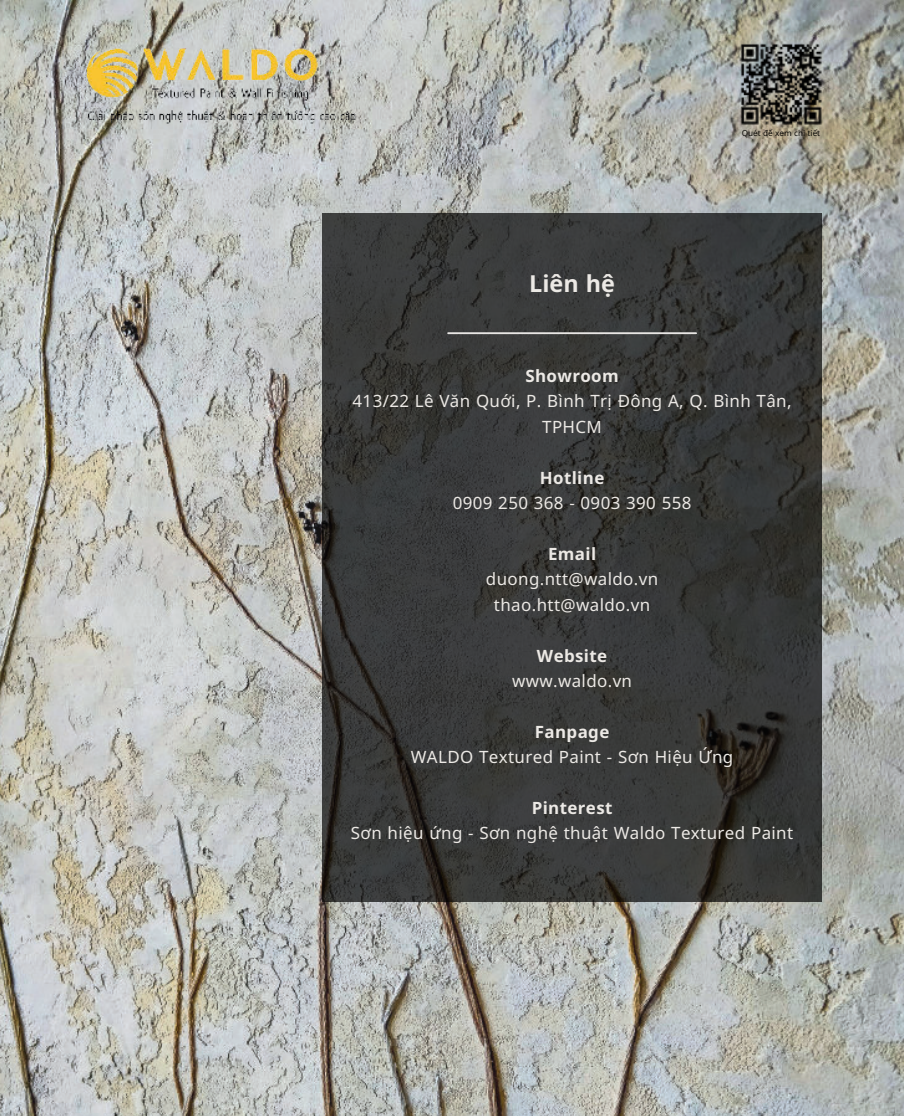
<style>
.page{position:relative;width:904px;height:1116px;background:#fff}
.page>*{position:absolute;margin:0;border:0;box-sizing:border-box;transform-origin:0 0}
.t1{font:700 23.5px "Noto Sans";color:#ece9e5}
.t2{font:17px/25.5px "Noto Sans";letter-spacing:.02em;color:#ece9e5;text-align:center}
.t3{font:17px "Anmol Uni Bani True";letter-spacing:.02em;color:#ece9e5}
.t4{font:700 17px "Noto Sans";letter-spacing:.02em;color:#ece9e5}
.t5{font:8.25px "Noto Sans";color:#080704}
.s1{font-weight:700}
.s2{font-family:"Anmol Uni Bani True"}
</style>
<div class="page">
<img style="left:0;top:0;width:904px;height:1116px">
<svg style="left:322px;top:213px;width:499px;height:688px;background:#363736"></svg>
<hr style="left:448px;top:332px;width:248px;height:2px;background:#e8e6e4">
<img style="left:83px;top:33px;width:275px;height:101px">
<img style="left:739px;top:43px;width:83px;height:82px">
<h1 class="t1" style="left:529px;top:267px;width:87px">Liên hệ</h1>
<p class="t5" style="left:742px;top:127px;width:80px">Quét để xem chi tiết</p>
<p class="t2" style="left:352px;top:363px;width:440px"><span class="s1">Showroom<br></span><span class="s2">413/22</span> Lê Văn Quới<span class="s2">,</span> P<span class="s2">.</span> Bình Trị Đông A<span class="s2">,</span> Q<span class="s2">.</span> Bình Tân<span class="s2">,<br></span>TPHCM</p>
<p class="t4" style="left:540px;top:465px;width:66px">Hotline</p>
<p class="t3" style="left:453px;top:492px;width:240px">0909 250 368 - 0903 390 558</p>
<p class="t2" style="left:486px;top:541px;width:174px"><span class="s1">Email </span>duong<span class="s2">.</span>ntt<span class="s2">@</span>waldo<span class="s2">.</span>vn thao<span class="s2">.</span>htt<span class="s2">@</span>waldo<span class="s2">.</span>vn</p>
<p class="t2" style="left:512px;top:643px;width:121px"><span class="s1">Website </span>www<span class="s2">.</span>waldo<span class="s2">.</span>vn</p>
<p class="t2" style="left:411px;top:719px;width:324px"><span class="s1">Fanpage<br></span>WALDO Textured Paint <span class="s2">-</span> Sơn Hiệu Ứng</p>
<p class="t2" style="left:351px;top:795px;width:444px"><span class="s1">Pinterest<br></span>Sơn hiệu ứng <span class="s2">-</span> Sơn nghệ thuật Waldo Textured Paint</p>
</div>
